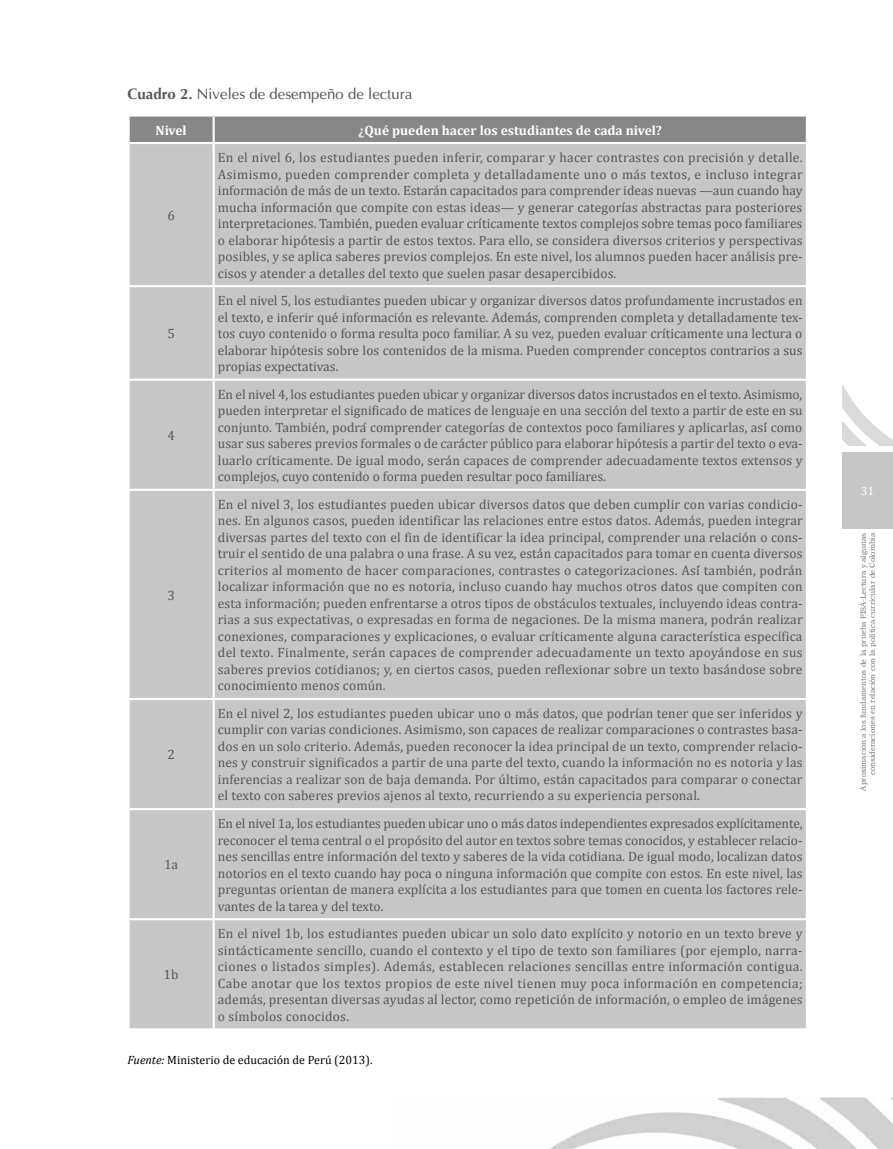
<style>
.page{position:relative;width:893px;height:1149px;background:#fff}
.page>*{position:absolute;margin:0;border:0;box-sizing:border-box;transform-origin:0 0}
.t1{font:15px "Optima";color:#575756}
.t2{font:13.5px/16.5px "Cambria";letter-spacing:.01em;color:#575756;text-align:justify}
.t3{font:700 13.5px "Cambria";color:#fff}
.t4{font:12px "Cambria";color:#000}
.t5{font:12px "Cambria";color:#fff}
.t6{font:7.5px/9px "Bookman Old Style";color:#706f6f;text-align:right}
.s1{font-weight:700}
.s2{font-style:italic}
</style>
<div class="page">
<div style="left:842px;top:452px;width:51px;height:76px;background:#c6c6c6"></div>
<svg style="left:842px;top:385px;width:51px;height:61px"></svg>
<img style="left:551px;top:1097px;width:342px;height:51px">
<div style="left:130px;top:116px;width:676px;height:26px;background:#878787"></div>
<div style="left:130px;top:144px;width:676px;height:883px;background:#c6c6c6"></div>
<hr style="left:213px;top:116px;width:2px;height:26px;background:#fff">
<hr style="left:213px;top:144px;width:2px;height:141px;background:#fff">
<hr style="left:128px;top:285px;width:86px;height:2px;background:#fff">
<hr style="left:214px;top:285px;width:594px;height:2px;background:#fff">
<hr style="left:213px;top:287px;width:2px;height:91px;background:#fff">
<hr style="left:128px;top:378px;width:86px;height:2px;background:#fff">
<hr style="left:214px;top:378px;width:594px;height:2px;background:#fff">
<hr style="left:213px;top:380px;width:2px;height:108px;background:#fff">
<hr style="left:128px;top:488px;width:86px;height:2px;background:#fff">
<hr style="left:214px;top:488px;width:594px;height:2px;background:#fff">
<hr style="left:213px;top:490px;width:2px;height:207px;background:#fff">
<hr style="left:128px;top:697px;width:86px;height:2px;background:#fff">
<hr style="left:214px;top:697px;width:594px;height:2px;background:#fff">
<hr style="left:213px;top:699px;width:2px;height:108px;background:#fff">
<hr style="left:128px;top:807px;width:86px;height:3px;background:#fff">
<hr style="left:214px;top:807px;width:594px;height:3px;background:#fff">
<hr style="left:213px;top:810px;width:2px;height:107px;background:#fff">
<hr style="left:128px;top:917px;width:86px;height:3px;background:#fff">
<hr style="left:214px;top:917px;width:594px;height:3px;background:#fff">
<hr style="left:213px;top:920px;width:2px;height:107px;background:#fff">
<p class="t1" style="left:128px;top:85px;width:286px"><span class="s1">Cuadro 2.</span> Niveles de desempeño de lectura</p>
<p class="t3" style="left:156px;top:120px;width:33px">Nivel</p>
<p class="t3" style="left:358px;top:120px;width:305px">¿Qué pueden hacer los estudiantes de cada nivel?</p>
<p class="t2" style="left:167px;top:207px;width:9px">6</p>
<p class="t2" style="left:167px;top:325px;width:9px">5</p>
<p class="t2" style="left:167px;top:427px;width:9px">4</p>
<p class="t2" style="left:167px;top:586px;width:9px">3</p>
<p class="t2" style="left:167px;top:746px;width:9px">2</p>
<p class="t2" style="left:164px;top:856px;width:16px">1a</p>
<p class="t2" style="left:218px;top:149px;width:586px">En el nivel 6, los estudiantes pueden inferir, comparar y hacer contrastes con precisión y detalle.<br>Asimismo, pueden comprender completa y detalladamente uno o más textos, e incluso integrar información de más de un texto. Estarán capacitados para comprender ideas nuevas —aun cuando hay mucha información que compite con estas ideas— y generar categorías abstractas para posteriores interpretaciones. También, pueden evaluar críticamente textos complejos sobre temas poco familiares o elaborar hipótesis a partir de estos textos. Para ello, se considera diversos criterios y perspectivas posibles, y se aplica saberes previos complejos. En este nivel, los alumnos pueden hacer análisis pre&shy;cisos y atender a detalles del texto que suelen pasar desapercibidos.</p>
<p class="t2" style="left:218px;top:292px;width:586px">En el nivel 5, los estudiantes pueden ubicar y organizar diversos datos profundamente incrustados en el texto, e inferir qué información es relevante. Además, comprenden completa y detalladamente tex&shy;tos cuyo contenido o forma resulta poco familiar. A su vez, pueden evaluar críticamente una lectura o elaborar hipótesis sobre los contenidos de la misma. Pueden comprender conceptos contrarios a sus propias expectativas.</p>
<p class="t2" style="left:218px;top:385px;width:586px">En el nivel 4, los estudiantes pueden ubicar y organizar diversos datos incrustados en el texto. Asimismo, pueden interpretar el significado de matices de lenguaje en una sección del texto a partir de este en su conjunto. También, podrácomprender categorías de contextos poco familiares y aplicarlas, asícomo usar sus saberes previos formales o de carácter público para elaborar hipótesis a partir del texto o eva&shy;luarlo críticamente. De igual modo, serán capaces de comprender adecuadamente textos extensos y complejos, cuyo contenido o forma pueden resultar poco familiares.</p>
<p class="t2" style="left:218px;top:495px;width:586px">En el nivel 3, los estudiantes pueden ubicar diversos datos que deben cumplir con varias condicio&shy;nes. En algunos casos, pueden identificar las relaciones entre estos datos. Además, pueden integrar diversas partes del texto con el fin de identificar la idea principal, comprender una relación o cons&shy;truir el sentido de una palabra o una frase. A su vez, están capacitados para tomar en cuenta diversos criterios al momento de hacer comparaciones, contrastes o categorizaciones. Así también, podrán localizar información que no es notoria, incluso cuando hay muchos otros datos que compiten con esta información; pueden enfrentarse a otros tipos de obstáculos textuales, incluyendo ideas contra&shy;rias a sus expectativas, o expresadas en forma de negaciones. De la misma manera, podrán realizar conexiones, comparaciones y explicaciones, o evaluar críticamente alguna característica específica del texto. Finalmente, serán capaces de comprender adecuadamente un texto apoyándose en sus saberes previos cotidianos; y, en ciertos casos, pueden reflexionar sobre un texto basándose sobre conocimiento menos común.</p>
<p class="t2" style="left:218px;top:704px;width:586px">En el nivel 2, los estudiantes pueden ubicar uno o más datos, que podrían tener que ser inferidos y cumplir con varias condiciones. Asimismo, son capaces de realizar comparaciones o contrastes basa&shy;dos en un solo criterio. Además, pueden reconocer la idea principal de un texto, comprender relacio&shy;nes y construir significados a partir de una parte del texto, cuando la información no es notoria y las inferencias a realizar son de baja demanda. Por último, están capacitados para comparar o conectar el texto con saberes previos ajenos al texto, recurriendo a su experiencia personal.</p>
<p class="t2" style="left:218px;top:814px;width:586px">En el nivel 1a, los estudiantes pueden ubicar uno o más datos independientes expresados explícitamente, reconocer el tema central o el propósito del autor en textos sobre temas conocidos, y establecer relacio&shy;nes sencillas entre información del texto y saberes de la vida cotidiana. De igual modo, localizan datos notorios en el texto cuando hay poca o ninguna información que compite con estos. En este nivel, las preguntas orientan de manera explícita a los estudiantes para que tomen en cuenta los factores rele&shy;vantes de la tarea y del texto.</p>
<p class="t2" style="left:218px;top:924px;width:586px">En el nivel 1b, los estudiantes pueden ubicar un solo dato explícito y notorio en un texto breve y sintácticamente sencillo, cuando el contexto y el tipo de texto son familiares (por ejemplo, narra&shy;ciones o listados simples). Además, establecen relaciones sencillas entre información contigua.<br>Cabe anotar que los textos propios de este nivel tienen muy poca información en competencia; además, presentan diversas ayudas al lector, como repetición de información, o empleo de imágenes o símbolos conocidos.</p>
<p class="t4" style="left:128px;top:1052px;width:246px"><span class="s2">Fuente:</span> Ministerio de educación de Perú (2013).</p>
<p class="t2" style="left:164px;top:966px;width:16px">1b</p>
<p class="t5" style="left:861px;top:484px;width:15px">31</p>
<p class="t6" style="left:859px;top:790px;width:259px;rotate:-90deg">Aproximación a los fundamentos de la prueba PISA-Lectura y algunas consideraciones en relación con la política curricular de Colombia</p>
</div>
